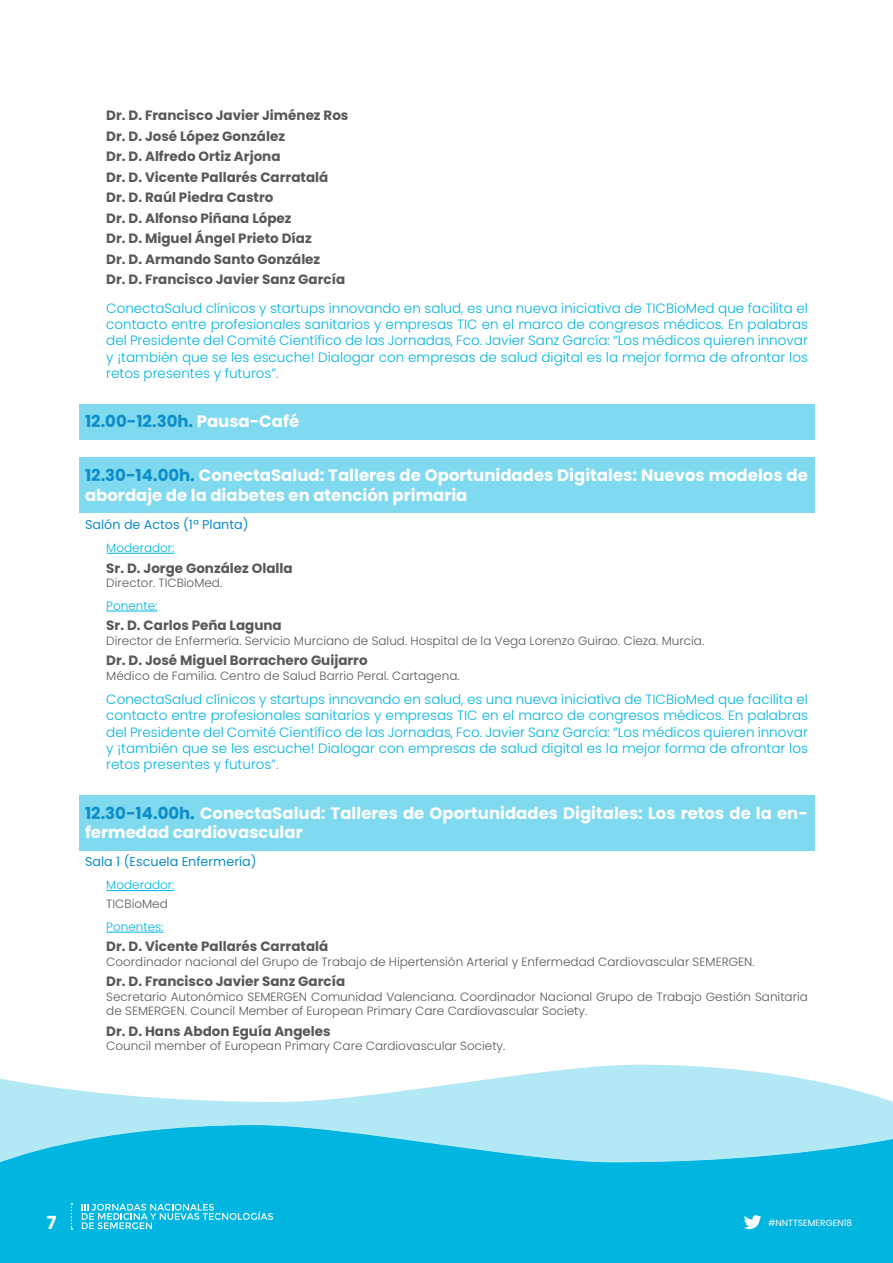
<style>
.page{position:relative;width:893px;height:1263px;background:#fff}
.page>*{position:absolute;margin:0;border:0;box-sizing:border-box;transform-origin:0 0}
.t1{font:700 18px "Poppins";color:#fff}
.t2{font:700 16.5px/19.8px "Poppins";color:#fff}
.t3{font:700 16.5px "Poppins";color:#0d8dc9}
.t4{font:300 13.5px/16.2px "Poppins";color:#00b5e0;text-align:justify}
.t5{font:700 13.5px/20.4px "Poppins";color:#58585a}
.t6{font:12.75px "Poppins";color:#0d8dc9}
.t7{font:300 12px/14.4px "Poppins";color:#58585a}
.t8{font:300 12px "Poppins";color:#00b5e0}
.t9{font:9px "Poppins";color:#fff}
.s1{color:#fff}
.s2{color:#0d8dc9}
</style>
<div class="page">
<div style="left:0;top:1125px;width:893px;height:138px;background:#00b5e0"></div>
<svg style="left:0;top:1065px;width:892px;height:60px;fill:#b3e8f5"></svg>
<svg style="left:0;top:1125px;width:892px;height:131px;background:#1cbde3"></svg>
<svg style="left:82px;top:1204px;width:191px;height:25px;background:#37c4e6"></svg>
<svg style="left:71px;top:1203px;width:1px;height:27px"></svg>
<svg style="left:744px;top:1215px;width:17px;height:14px"></svg>
<div style="left:79px;top:404px;width:735px;height:36px;background:#80daef"></div>
<div style="left:79px;top:458px;width:735px;height:55px;background:#80daef"></div>
<hr style="left:106px;top:553px;width:68px;height:1px;background:#00b5e0">
<hr style="left:106px;top:611px;width:51px;height:1px;background:#00b5e0">
<div style="left:79px;top:795px;width:735px;height:55px;background:#80daef"></div>
<hr style="left:106px;top:890px;width:68px;height:1px;background:#00b5e0">
<hr style="left:106px;top:932px;width:58px;height:1px;background:#00b5e0">
<p class="t5" style="left:106px;top:106px;width:244px">Dr. D. Francisco Javier Jiménez Ros<br>Dr. D. José López González<br>Dr. D. Alfredo Ortiz Arjona<br>Dr. D. Vicente Pallarés Carratalá<br>Dr. D. Raúl Piedra Castro<br>Dr. D. Alfonso Piñana López<br>Dr. D. Miguel Ángel Prieto Díaz<br>Dr. D. Armando Santo González<br>Dr. D. Francisco Javier Sanz García</p>
<p class="t4" style="left:106px;top:300px;width:703px">ConectaSalud clínicos y startups innovando en salud, es una nueva iniciativa de TICBioMed que facilita el contacto entre profesionales sanitarios y empresas TIC en el marco de congresos médicos. En palabras del Presidente del Comité Científico de las Jornadas, Fco. Javier Sanz García: “Los médicos quieren innovar y ¡también que se les escuche! Dialogar con empresas de salud digital es la mejor forma de afrontar los retos presentes y futuros”.</p>
<p class="t3" style="left:85px;top:412px;width:216px">12.00-12.30h. <span class="s1">Pausa-Café</span></p>
<p class="t2" style="left:85px;top:466px;width:724px"><span class="s2">12.30-14.00h.</span> ConectaSalud: Talleres de Oportunidades Digitales: Nuevos modelos de abordaje de la diabetes en atención primaria</p>
<p class="t6" style="left:85px;top:517px;width:165px">Salón de Actos (1ª Planta)</p>
<p class="t8" style="left:106px;top:541px;width:70px">Moderador:</p>
<p class="t5" style="left:106px;top:558px;width:188px">Sr. D. Jorge González Olalla</p>
<p class="t7" style="left:106px;top:575px;width:117px">Director. TICBioMed.</p>
<p class="t8" style="left:106px;top:599px;width:53px">Ponente:</p>
<p class="t5" style="left:106px;top:615px;width:177px">Sr. D. Carlos Peña Laguna</p>
<p class="t7" style="left:106px;top:633px;width:599px">Director de Enfermería. Servicio Murciano de Salud. Hospital de la Vega Lorenzo Guirao. Cieza. Murcia.</p>
<p class="t5" style="left:106px;top:650px;width:263px">Dr. D. José Miguel Borrachero Guijarro</p>
<p class="t7" style="left:106px;top:668px;width:355px">Médico de Familia. Centro de Salud Barrio Peral. Cartagena.</p>
<p class="t4" style="left:106px;top:691px;width:703px">ConectaSalud clínicos y startups innovando en salud, es una nueva iniciativa de TICBioMed que facilita el contacto entre profesionales sanitarios y empresas TIC en el marco de congresos médicos. En palabras del Presidente del Comité Científico de las Jornadas, Fco. Javier Sanz García: “Los médicos quieren innovar y ¡también que se les escuche! Dialogar con empresas de salud digital es la mejor forma de afrontar los retos presentes y futuros”.</p>
<p class="t2" style="left:85px;top:803px;width:724px"><span class="s2">12.30-14.00h.</span> ConectaSalud: Talleres de Oportunidades Digitales: Los retos de la en&shy;fermedad cardiovascular</p>
<p class="t6" style="left:85px;top:855px;width:173px">Sala 1 (Escuela Enfermería)</p>
<p class="t8" style="left:106px;top:878px;width:70px">Moderador:</p>
<p class="t7" style="left:106px;top:897px;width:63px">TICBioMed</p>
<p class="t8" style="left:106px;top:920px;width:59px">Ponentes:</p>
<p class="t5" style="left:106px;top:936px;width:224px">Dr. D. Vicente Pallarés Carratalá</p>
<p class="t7" style="left:106px;top:954px;width:650px">Coordinador nacional del Grupo de Trabajo de Hipertensión Arterial y Enfermedad Cardiovascular SEMERGEN.</p>
<p class="t5" style="left:106px;top:971px;width:240px">Dr. D. Francisco Javier Sanz García</p>
<p class="t7" style="left:106px;top:989px;width:703px">Secretario Autonómico SEMERGEN Comunidad Valenciana. Coordinador Nacional Grupo de Trabajo Gestión Sanitaria de SEMERGEN. Council Member of European Primary Care Cardiovascular Society.</p>
<p class="t5" style="left:106px;top:1021px;width:226px">Dr. D. Hans Abdon Eguía Angeles</p>
<p class="t7" style="left:106px;top:1038px;width:401px">Council member of European Primary Care Cardiovascular Society.</p>
<h1 class="t1" style="left:47px;top:1212px;width:11px">7</h1>
<p class="t9" style="left:768px;top:1218px;width:86px">#NNTTSEMERGEN18</p>
</div>
